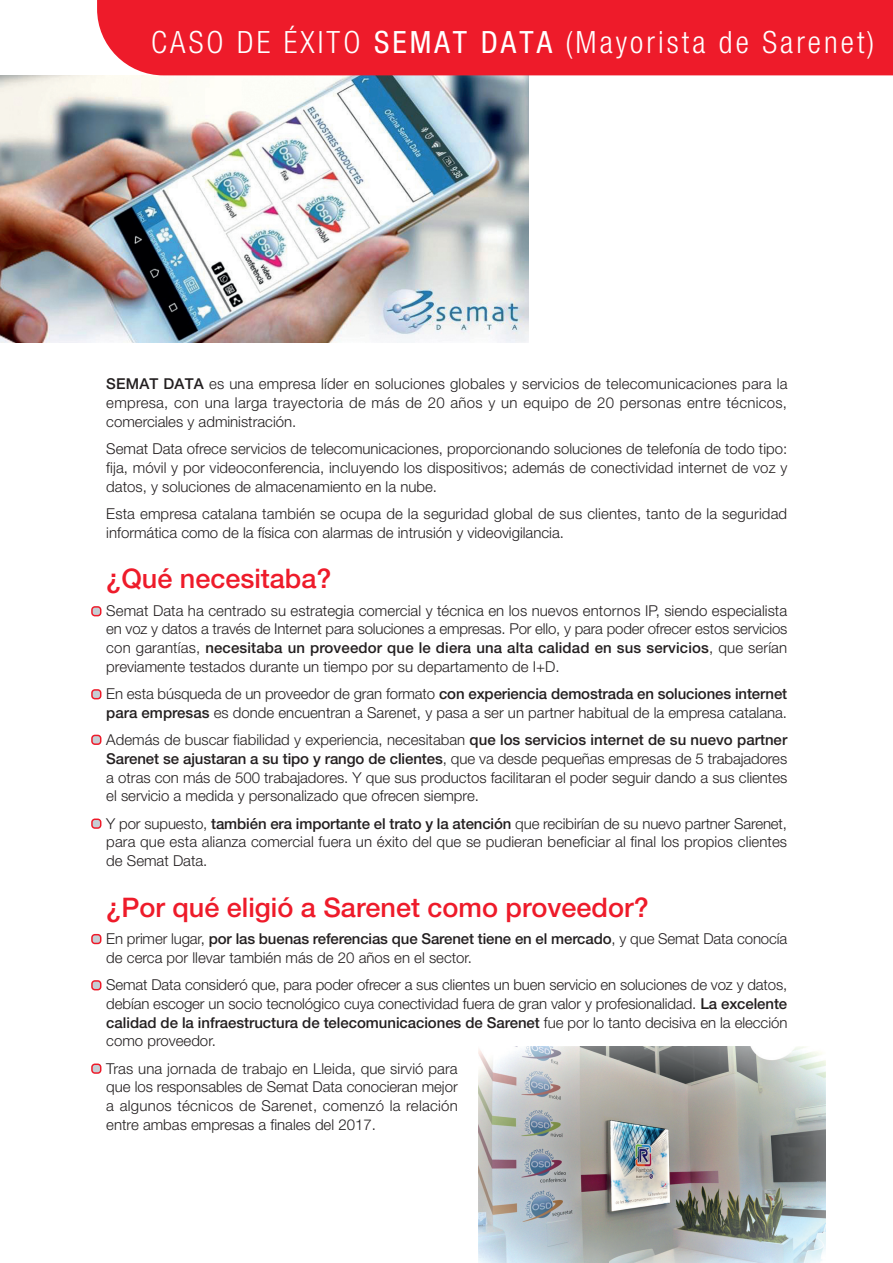
<style>
.page{position:relative;width:893px;height:1263px;background:#fff}
.page>*{position:absolute;margin:0;border:0;box-sizing:border-box;transform-origin:0 0}
.t1{font:300 condensed 30.75px "Helvetica Neue";letter-spacing:.1em;color:#fff}
.t2{font:500 27px "Helvetica Neue";color:#ee1b2a}
.t3{font:300 15px/18.8px "Helvetica Neue";color:#231f20;text-align:justify}
.s1{font-weight:400}
.s2{font-weight:500}
</style>
<div class="page">
<img style="left:0;top:75px;width:529px;height:267px">
<div style="left:97px;top:0;width:796px;height:75px;background:#ee1b2a"></div>
<img style="left:479px;top:1046px;width:346px;height:217px">
<div style="left:91px;top:606px;width:10px;height:10px;background:#c6ced4;border:1px solid #ee1b2a;border-radius:3px"></div>
<div style="left:91px;top:735px;width:10px;height:10px;background:#c6ced4;border:1px solid #ee1b2a;border-radius:3px"></div>
<div style="left:91px;top:819px;width:10px;height:10px;background:#c6ced4;border:1px solid #ee1b2a;border-radius:3px"></div>
<div style="left:91px;top:934px;width:10px;height:10px;background:#c6ced4;border:1px solid #ee1b2a;border-radius:3px"></div>
<div style="left:91px;top:980px;width:10px;height:10px;background:#c6ced4;border:1px solid #ee1b2a;border-radius:3px"></div>
<div style="left:91px;top:689px;width:10px;height:10px;background:#c6ced4;border:1px solid #ee1b2a;border-radius:3px"></div>
<div style="left:91px;top:1064px;width:10px;height:10px;background:#c6ced4;border:1px solid #ee1b2a;border-radius:3px"></div>
<h1 class="t1" style="left:151px;top:24px;width:725px">CASO DE ÉXITO <span class="s1">SEMAT DATA</span> (Mayorista de Sarenet)</h1>
<p class="t3" style="left:106px;top:374px;width:683px"><span class="s2">SEMAT DATA</span> es una empresa líder en soluciones globales y servicios de telecomunicaciones para la empresa, con una larga trayectoria de más de 20 años y un equipo de 20 personas entre técnicos, comerciales y administración.</p>
<p class="t3" style="left:106px;top:439px;width:682px">Semat Data ofrece servicios de telecomunicaciones, proporcionando soluciones de telefonía de todo tipo: fija, móvil y por videoconferencia, incluyendo los dispositivos; además de conectividad internet de voz y datos, y soluciones de almacenamiento en la nube.</p>
<p class="t3" style="left:106px;top:504px;width:682px">Esta empresa catalana también se ocupa de la seguridad global de sus clientes, tanto de la seguridad informática como de la física con alarmas de intrusión y videovigilancia.</p>
<h2 class="t2" style="left:106px;top:563px;width:227px">¿Qué necesitaba?</h2>
<p class="t3" style="left:106px;top:601px;width:682px">Semat Data ha centrado su estrategia comercial y técnica en los nuevos entornos IP, siendo especialista en voz y datos a través de Internet para soluciones a empresas. Por ello, y para poder ofrecer estos servicios con garantías, <span class="s2">necesitaba un proveedor que le diera una alta calidad en sus servicios</span>, que serían previamente testados durante un tiempo por su departamento de I+D.</p>
<p class="t3" style="left:106px;top:684px;width:682px">En esta búsqueda de un proveedor de gran formato <span class="s2">con experiencia demostrada en soluciones internet para empresas</span> es donde encuentran a Sarenet, y pasa a ser un partner habitual de la empresa catalana.</p>
<p class="t3" style="left:106px;top:730px;width:682px">Además de buscar fiabilidad y experiencia, necesitaban <span class="s2">que los servicios internet de su nuevo partner Sarenet se ajustaran a su tipo y rango de clientes</span>, que va desde pequeñas empresas de 5 trabajadores a otras con más de 500 trabajadores. Y que sus productos facilitaran el poder seguir dando a sus clientes el servicio a medida y personalizado que ofrecen siempre.</p>
<p class="t3" style="left:106px;top:814px;width:682px">Y por supuesto, <span class="s2">también era importante el trato y la atención</span> que recibirían de su nuevo partner Sarenet, para que esta alianza comercial fuera un éxito del que se pudieran beneficiar al final los propios clientes de Semat Data.</p>
<h2 class="t2" style="left:106px;top:891px;width:544px">¿Por qué eligió a Sarenet como proveedor?</h2>
<p class="t3" style="left:106px;top:929px;width:682px">En primer lugar, <span class="s2">por las buenas referencias que Sarenet tiene en el mercado</span>, y que Semat Data conocía de cerca por llevar también más de 20 años en el sector.</p>
<p class="t3" style="left:106px;top:975px;width:683px">Semat Data consideró que, para poder ofrecer a sus clientes un buen servicio en soluciones de voz y datos, debían escoger un socio tecnológico cuya conectividad fuera de gran valor y profesionalidad. <span class="s2">La excelente calidad de la infraestructura de telecomunicaciones de Sarenet</span> fue por lo tanto decisiva en la elección como proveedor.</p>
<p class="t3" style="left:106px;top:1059px;width:353px">Tras una jornada de trabajo en Lleida, que sirvió para que los responsables de Semat Data conocieran mejor a algunos técnicos de Sarenet, comenzó la relación entre ambas empresas a finales del 2017.</p>
</div>
